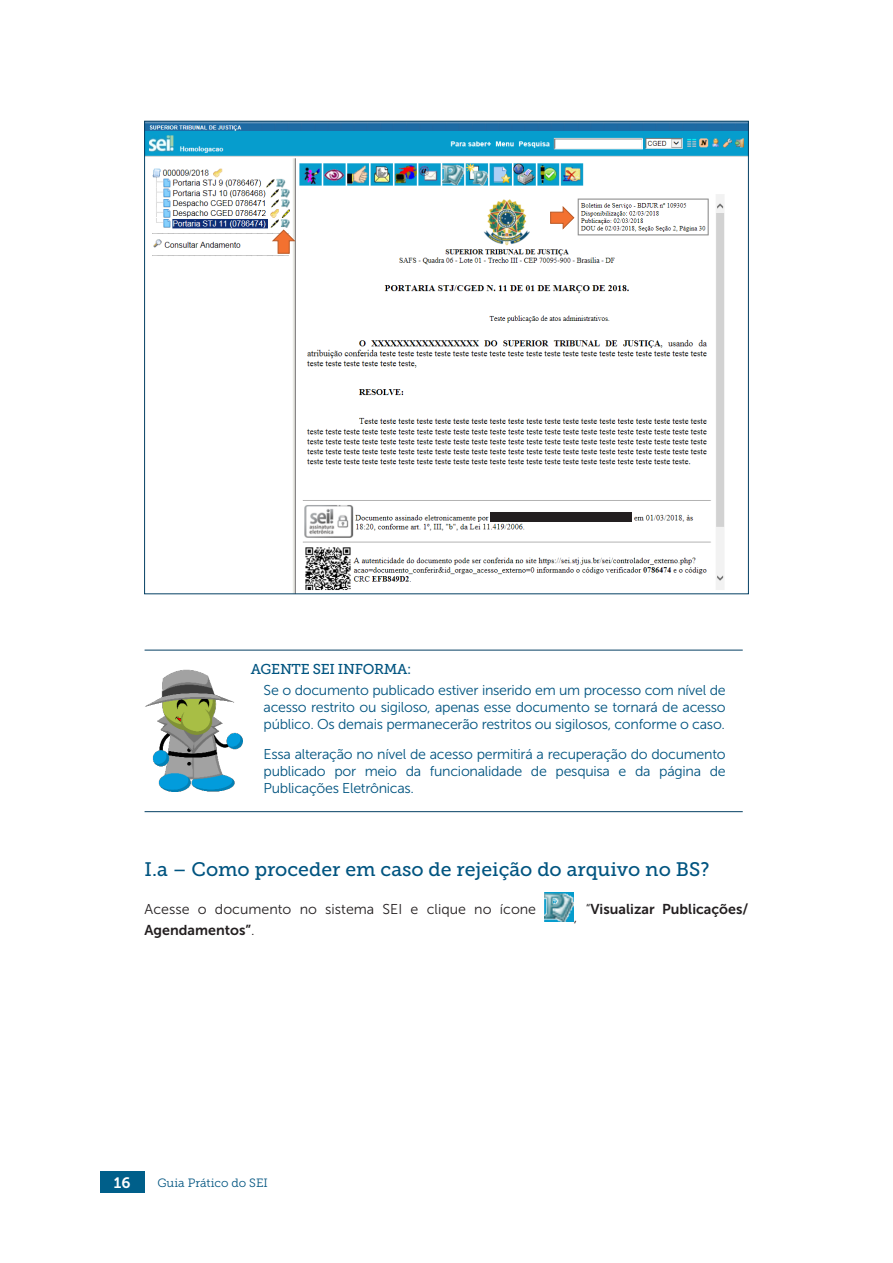
<style>
.page{position:relative;width:893px;height:1263px;background:#fff}
.page>*{position:absolute;margin:0;border:0;box-sizing:border-box;transform-origin:0 0}
.Subtitulo_2{font:19.5px "Museo Slab 500";color:#005480}
.t1{font:15px "Museo Slab 700";color:#fff}
.highlight{font:14.25px/17.1px "Museo Sans 300";letter-spacing:-.02em;color:#005480;text-align:justify}
.conteudo{font:14.25px "Museo Sans 300";color:#231f20}
.conteudo-2{font:14.25px "Museo Sans 700";color:#231f20}
.highlight_titulo{font:14.25px "Museo Slab 500";letter-spacing:-.02em;color:#005480}
.t2{font:12px "Museo Slab 300";color:#005480}
.s1{font-family:"Museo Sans 300"}
</style>
<div class="page">
<div style="left:100px;top:1171px;width:45px;height:22px;background:#005f8a"></div>
<hr style="left:145px;top:650px;width:598px;height:1px;background:#054064">
<hr style="left:145px;top:811px;width:598px;height:1px;background:#054064">
<img style="left:544px;top:893px;width:30px;height:28px">
<img style="left:145px;top:669px;width:97px;height:123px">
<img style="left:146px;top:123px;width:601px;height:469px">
<svg style="left:550px;top:205px;width:25px;height:24px"></svg>
<svg style="left:271px;top:229px;width:24px;height:25px"></svg>
<div style="left:490px;top:513px;width:142px;height:9px;background:#231f20"></div>
<p class="highlight_titulo" style="left:251px;top:661px;width:162px">AGENTE SEI INFORMA:</p>
<p class="highlight" style="left:264px;top:681px;width:464px">Se o documento publicado estiver inserido em um processo com nível de acesso restrito ou sigiloso, apenas esse documento se tornará de acesso público. Os demais permanecerão restritos ou sigilosos, conforme o caso.</p>
<p class="highlight" style="left:264px;top:746px;width:464px">Essa alteração no nível de acesso permitirá a recuperação do documento publicado por meio da funcionalidade de pesquisa e da página de Publicações Eletrônicas.</p>
<p class="Subtitulo_2" style="left:145px;top:858px;width:566px">I.a – Como proceder em caso de rejeição do arquivo no BS?</p>
<p class="conteudo" style="left:145px;top:901px;width:393px">Acesse o documento no sistema SEI e clique no ícone</p>
<p class="conteudo" style="left:574px;top:909px;width:5px">,</p>
<p class="conteudo-2" style="left:586px;top:901px;width:164px"><span class="s1">“</span>Visualizar Publicações/</p>
<p class="conteudo-2" style="left:145px;top:922px;width:112px">Agendamentos”<span class="s1">.</span></p>
<p class="t1" style="left:114px;top:1174px;width:18px">16</p>
<p class="t2" style="left:157px;top:1176px;width:112px">Guia Prático do SEI</p>
</div>
